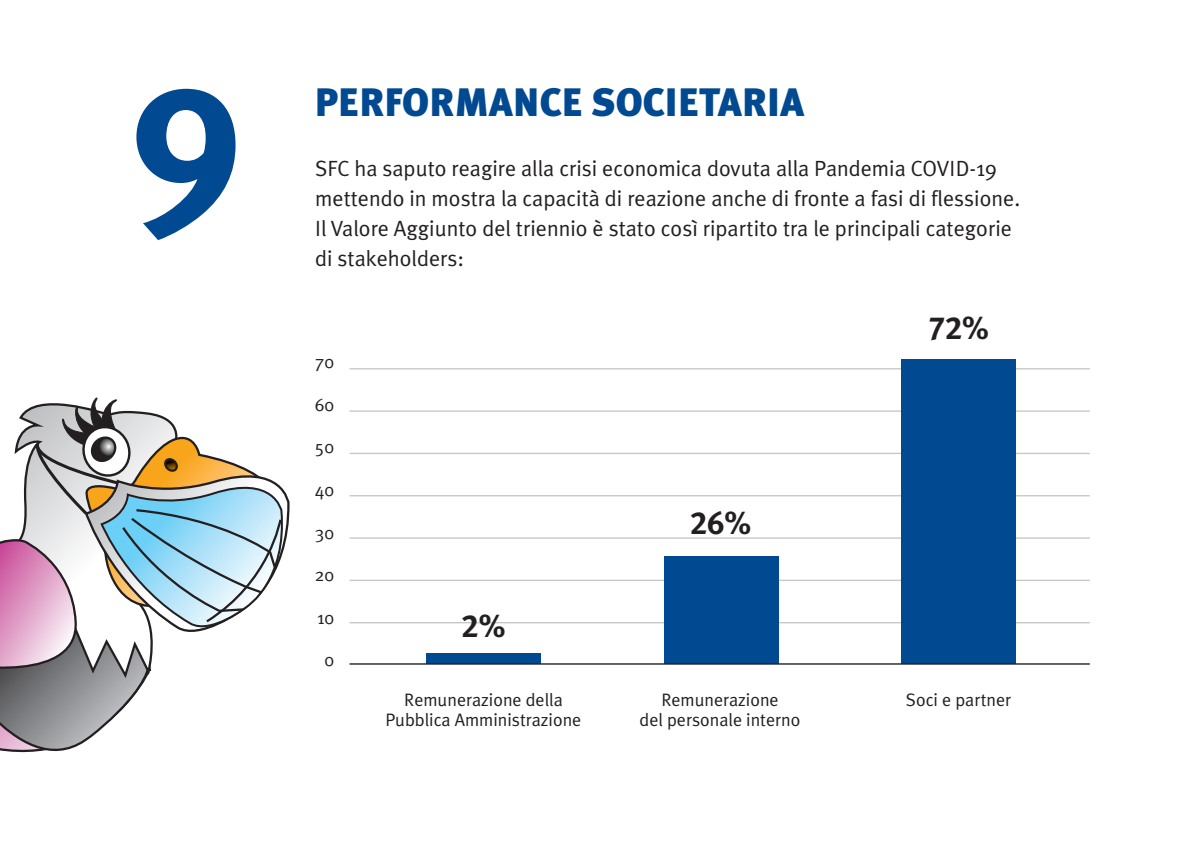
<style>
.page{position:relative;width:1191px;height:851px;background:#fff}
.page>*{position:absolute;margin:0;border:0;box-sizing:border-box;transform-origin:0 0}
.t1{font:700 206px "Meta Plus";color:#014990}
.t2{font:900 39.6px "Meta Plus";color:#014990}
.t3{font:32px "Meta Plus Bold Caps";color:#231f20}
.t4{font:22px/30px "Meta Plus Normal";color:#231f20}
.t5{font:18px/20px "Meta Plus Normal";color:#231f20;text-align:center}
</style>
<div class="page">
<hr style="left:349px;top:622px;width:740px;height:1px;background:#c7c8ca">
<hr style="left:349px;top:579px;width:740px;height:2px;background:#c7c8ca">
<hr style="left:349px;top:537px;width:740px;height:1px;background:#c7c8ca">
<hr style="left:349px;top:495px;width:740px;height:1px;background:#c7c8ca">
<hr style="left:349px;top:452px;width:740px;height:2px;background:#c7c8ca">
<hr style="left:349px;top:410px;width:740px;height:2px;background:#c7c8ca">
<hr style="left:349px;top:368px;width:740px;height:1px;background:#c7c8ca">
<div style="left:901px;top:359px;width:114px;height:305px;background:#014990"></div>
<div style="left:664px;top:556px;width:114px;height:108px;background:#014990"></div>
<div style="left:426px;top:653px;width:115px;height:11px;background:#014990"></div>
<svg style="left:0;top:397px;width:290px;height:356px"></svg>
<hr style="left:349px;top:663px;width:740px;height:1px;background:#231f20">
<h1 class="t1" style="left:130px;top:7px;width:118px">9</h1>
<h2 class="t2" style="left:314px;top:79px;width:491px">PERFORMANCE SOCIETARIA</h2>
<p class="t4" style="left:315px;top:153px;width:706px">SFC ha saputo reagire alla crisi economica dovuta alla Pandemia COVID-19 mettendo in mostra la capacità di reazione anche di fronte a fasi di flessione.<br>Il Valore Aggiunto del triennio è stato così ripartito tra le principali categorie di stakeholders:</p>
<p class="t5" style="left:315px;top:351px;width:21px">70</p>
<p class="t5" style="left:315px;top:394px;width:21px">60</p>
<p class="t5" style="left:315px;top:437px;width:21px">50</p>
<p class="t5" style="left:315px;top:479px;width:21px">40</p>
<p class="t5" style="left:315px;top:522px;width:21px">30</p>
<p class="t5" style="left:315px;top:564px;width:21px">20</p>
<p class="t5" style="left:317px;top:607px;width:18px">10</p>
<p class="t5" style="left:324px;top:650px;width:11px">0</p>
<h3 class="t3" style="left:461px;top:607px;width:45px">2%</h3>
<h3 class="t3" style="left:690px;top:504px;width:63px">26%</h3>
<h3 class="t3" style="left:928px;top:309px;width:63px">72%</h3>
<p class="t5" style="left:385px;top:690px;width:197px">Remunerazione della<br>Pubblica Amministrazione</p>
<p class="t5" style="left:906px;top:690px;width:107px">Soci e partner</p>
<p class="t5" style="left:639px;top:690px;width:162px">Remunerazione<br>del personale interno</p>
</div>
